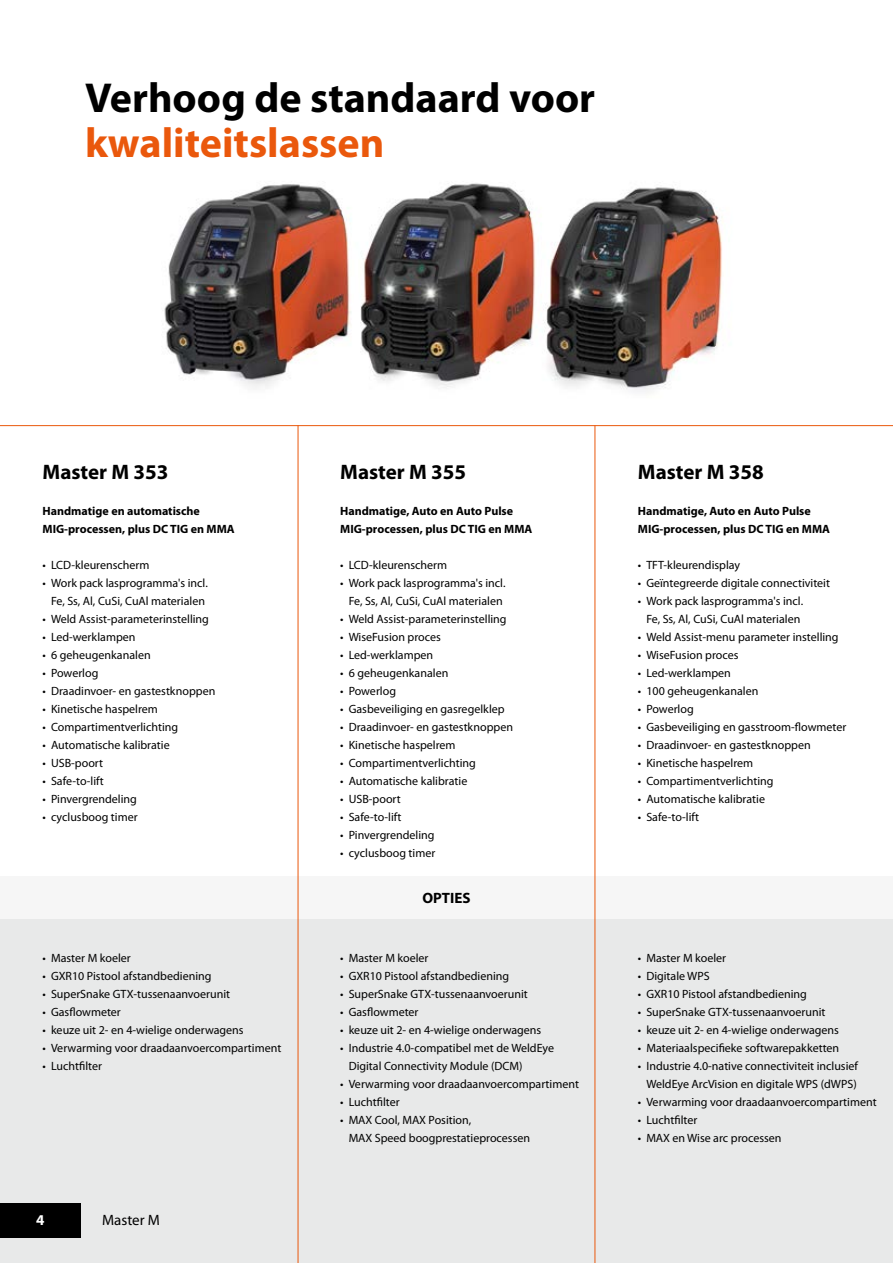
<style>
.page{position:relative;width:893px;height:1263px;background:#fff}
.page>*{position:absolute;margin:0;border:0;box-sizing:border-box;transform-origin:0 0}
.t1{font:700 42px "Myriad Pro";color:#000}
.t2{font:700 42px "Myriad Pro";color:#ea580c}
.t3{font:700 21px "Myriad Pro";color:#000}
.t4{font:15px "Myriad Pro";color:#000}
.t5{font:700 15px "Myriad Pro";color:#000}
.t6{font:700 15px "Myriad Pro";color:#fff}
.t7{font:12px/18px "Myriad Pro";color:#000;text-align:center}
.t8{font:700 12px/18px "Myriad Pro";color:#000}
</style>
<div class="page">
<img style="left:164px;top:183px;width:559px;height:210px">
<div style="left:0;top:876px;width:893px;height:387px;background:#e8e9e9"></div>
<div style="left:0;top:876px;width:893px;height:42px;background:#f6f6f6"></div>
<div style="left:0;top:1203px;width:81px;height:34px;background:#000"></div>
<hr style="left:298px;top:425px;width:1px;height:838px;background:#ea580c">
<hr style="left:595px;top:425px;width:1px;height:838px;background:#ea580c">
<hr style="left:0;top:425px;width:893px;height:1px;background:#ea580c">
<h1 class="t1" style="left:85px;top:71px;width:512px">Verhoog de standaard voor</h1>
<h1 class="t2" style="left:85px;top:116px;width:301px">kwaliteitslassen</h1>
<h2 class="t3" style="left:43px;top:458px;width:127px">Master M 353</h2>
<h2 class="t3" style="left:340px;top:458px;width:127px">Master M 355</h2>
<h2 class="t3" style="left:638px;top:458px;width:127px">Master M 358</h2>
<p class="t8" style="left:43px;top:502px;width:194px">Handmatige en automatische<br>MIG-processen, plus DC TIG en MMA</p>
<p class="t7" style="left:43px;top:556px;width:109px">• LCD-kleurenscherm</p>
<p class="t7" style="left:43px;top:574px;width:167px">• Work pack lasprogramma's incl.<br>Fe, Ss, Al, CuSi, CuAl materialen</p>
<p class="t7" style="left:43px;top:610px;width:168px">• Weld Assist-parameterinstelling</p>
<p class="t7" style="left:43px;top:628px;width:95px">• Led-werklampen</p>
<p class="t7" style="left:43px;top:646px;width:110px">• 6 geheugenkanalen</p>
<p class="t7" style="left:43px;top:664px;width:57px">• Powerlog</p>
<p class="t7" style="left:43px;top:682px;width:174px">• Draadinvoer- en gastestknoppen</p>
<p class="t7" style="left:43px;top:700px;width:117px">• Kinetische haspelrem</p>
<p class="t7" style="left:43px;top:718px;width:137px">• Compartimentverlichting</p>
<p class="t7" style="left:43px;top:736px;width:129px">• Automatische kalibratie</p>
<p class="t7" style="left:43px;top:754px;width:62px">• USB-poort</p>
<p class="t7" style="left:43px;top:772px;width:63px">• Safe-to-lift</p>
<p class="t7" style="left:43px;top:790px;width:96px">• Pinvergrendeling</p>
<p class="t7" style="left:43px;top:808px;width:97px">• cyclusboog timer</p>
<p class="t8" style="left:340px;top:502px;width:194px">Handmatige, Auto en Auto Pulse<br>MIG-processen, plus DC TIG en MMA</p>
<p class="t7" style="left:340px;top:556px;width:109px">• LCD-kleurenscherm</p>
<p class="t7" style="left:340px;top:574px;width:167px">• Work pack lasprogramma's incl.<br>Fe, Ss, Al, CuSi, CuAl materialen</p>
<p class="t7" style="left:340px;top:610px;width:168px">• Weld Assist-parameterinstelling</p>
<p class="t7" style="left:340px;top:628px;width:102px">• WiseFusion proces</p>
<p class="t7" style="left:340px;top:646px;width:95px">• Led-werklampen</p>
<p class="t7" style="left:340px;top:664px;width:110px">• 6 geheugenkanalen</p>
<p class="t7" style="left:340px;top:682px;width:57px">• Powerlog</p>
<p class="t7" style="left:340px;top:700px;width:166px">• Gasbeveiliging en gasregelklep</p>
<p class="t7" style="left:340px;top:718px;width:174px">• Draadinvoer- en gastestknoppen</p>
<p class="t7" style="left:340px;top:736px;width:117px">• Kinetische haspelrem</p>
<p class="t7" style="left:340px;top:754px;width:137px">• Compartimentverlichting</p>
<p class="t7" style="left:340px;top:772px;width:129px">• Automatische kalibratie</p>
<p class="t7" style="left:340px;top:790px;width:62px">• USB-poort</p>
<p class="t7" style="left:340px;top:808px;width:63px">• Safe-to-lift</p>
<p class="t7" style="left:340px;top:826px;width:96px">• Pinvergrendeling</p>
<p class="t7" style="left:340px;top:844px;width:97px">• cyclusboog timer</p>
<p class="t8" style="left:638px;top:502px;width:194px">Handmatige, Auto en Auto Pulse<br>MIG-processen, plus DC TIG en MMA</p>
<p class="t7" style="left:638px;top:556px;width:104px">• TFT-kleurendisplay</p>
<p class="t7" style="left:638px;top:574px;width:194px">• Geïntegreerde digitale connectiviteit</p>
<p class="t7" style="left:638px;top:592px;width:167px">• Work pack lasprogramma's incl.<br>Fe, Ss, Al, CuSi, CuAl materialen</p>
<p class="t7" style="left:638px;top:628px;width:202px">• Weld Assist-menu parameter instelling</p>
<p class="t7" style="left:638px;top:646px;width:102px">• WiseFusion proces</p>
<p class="t7" style="left:638px;top:664px;width:95px">• Led-werklampen</p>
<p class="t7" style="left:638px;top:682px;width:122px">• 100 geheugenkanalen</p>
<p class="t7" style="left:638px;top:700px;width:57px">• Powerlog</p>
<p class="t7" style="left:638px;top:718px;width:210px">• Gasbeveiliging en gasstroom-flowmeter</p>
<p class="t7" style="left:638px;top:736px;width:174px">• Draadinvoer- en gastestknoppen</p>
<p class="t7" style="left:638px;top:754px;width:117px">• Kinetische haspelrem</p>
<p class="t7" style="left:638px;top:772px;width:137px">• Compartimentverlichting</p>
<p class="t7" style="left:638px;top:790px;width:129px">• Automatische kalibratie</p>
<p class="t7" style="left:638px;top:808px;width:63px">• Safe-to-lift</p>
<p class="t5" style="left:422px;top:888px;width:50px">OPTIES</p>
<p class="t7" style="left:43px;top:948px;width:90px">• Master M koeler</p>
<p class="t7" style="left:43px;top:966px;width:171px">• GXR10 Pistool afstandbediening</p>
<p class="t7" style="left:43px;top:984px;width:189px">• SuperSnake GTX-tussenaanvoerunit</p>
<p class="t7" style="left:43px;top:1002px;width:80px">• Gasflowmeter</p>
<p class="t7" style="left:43px;top:1020px;width:203px">• keuze uit 2- en 4-wielige onderwagens</p>
<p class="t7" style="left:43px;top:1038px;width:240px">• Verwarming voor draadaanvoercompartiment</p>
<p class="t7" style="left:43px;top:1056px;width:61px">• Luchtfilter</p>
<p class="t7" style="left:340px;top:948px;width:90px">• Master M koeler</p>
<p class="t7" style="left:340px;top:966px;width:171px">• GXR10 Pistool afstandbediening</p>
<p class="t7" style="left:340px;top:984px;width:189px">• SuperSnake GTX-tussenaanvoerunit</p>
<p class="t7" style="left:340px;top:1002px;width:80px">• Gasflowmeter</p>
<p class="t7" style="left:340px;top:1020px;width:203px">• keuze uit 2- en 4-wielige onderwagens</p>
<p class="t7" style="left:349px;top:1038px;width:207px;text-align:left;text-indent:-9px">• Industrie 4.0-compatibel met de WeldEye<br>Digital Connectivity Module (DCM)</p>
<p class="t7" style="left:340px;top:1074px;width:240px">• Verwarming voor draadaanvoercompartiment</p>
<p class="t7" style="left:340px;top:1092px;width:61px">• Luchtfilter</p>
<p class="t7" style="left:349px;top:1110px;width:183px;text-align:left;text-indent:-9px">• MAX Cool, MAX Position,<br>MAX Speed boogprestatieprocessen</p>
<p class="t7" style="left:638px;top:948px;width:90px">• Master M koeler</p>
<p class="t7" style="left:638px;top:966px;width:73px">• Digitale WPS</p>
<p class="t7" style="left:638px;top:984px;width:171px">• GXR10 Pistool afstandbediening</p>
<p class="t7" style="left:638px;top:1002px;width:189px">• SuperSnake GTX-tussenaanvoerunit</p>
<p class="t7" style="left:638px;top:1020px;width:203px">• keuze uit 2- en 4-wielige onderwagens</p>
<p class="t7" style="left:638px;top:1038px;width:203px">• Materiaalspecifieke softwarepakketten</p>
<p class="t7" style="left:638px;top:1056px;width:222px;text-align:right">• Industrie 4.0-native connectiviteit inclusief<br>WeldEye ArcVision en digitale WPS (dWPS)</p>
<p class="t7" style="left:638px;top:1092px;width:240px">• Verwarming voor draadaanvoercompartiment</p>
<p class="t7" style="left:638px;top:1110px;width:61px">• Luchtfilter</p>
<p class="t7" style="left:638px;top:1128px;width:145px">• MAX en Wise arc processen</p>
<p class="t6" style="left:36px;top:1210px;width:10px">4</p>
<p class="t4" style="left:102px;top:1210px;width:59px">Master M</p>
</div>
